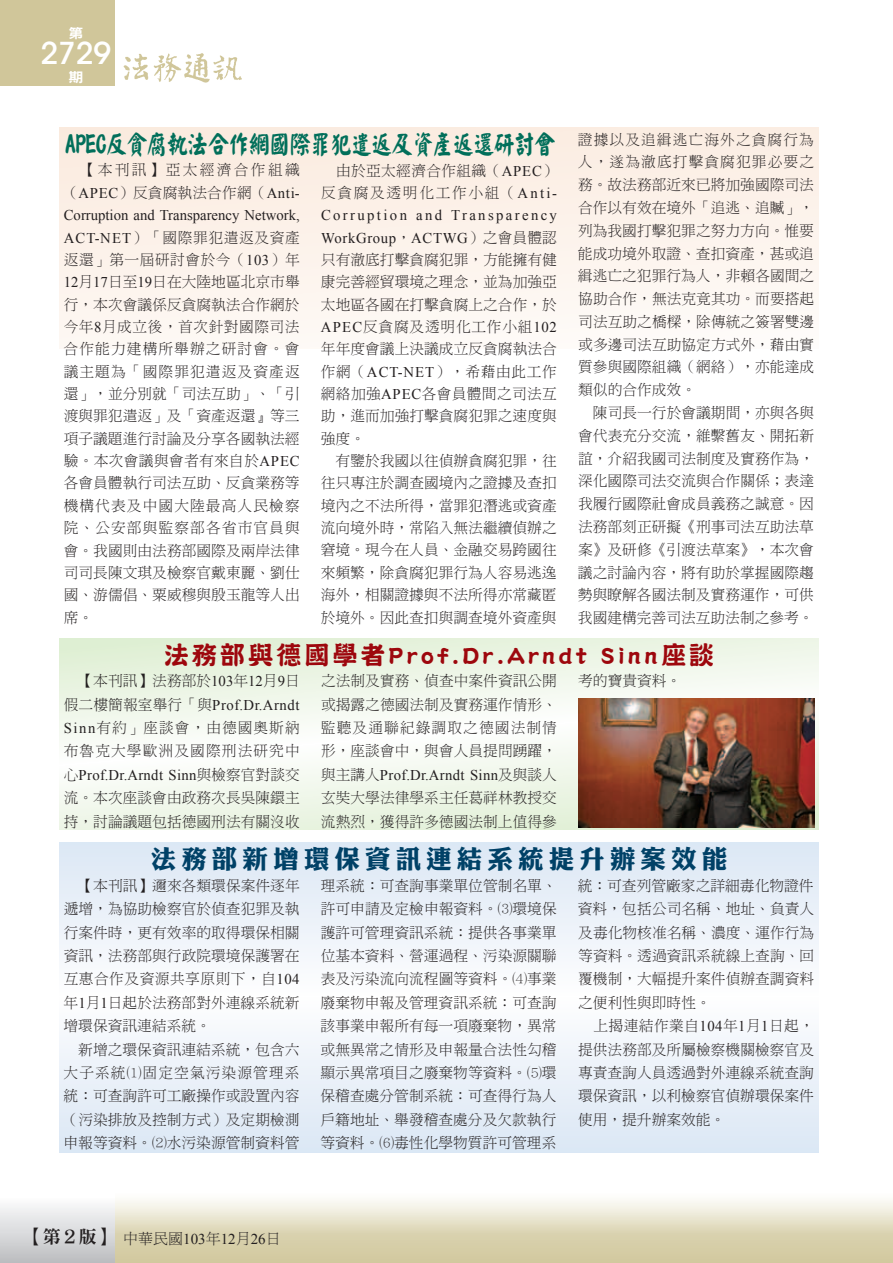
<style>
.page{position:relative;width:893px;height:1263px;background:#fff}
.page>*{position:absolute;margin:0;border:0;box-sizing:border-box;transform-origin:0 0}
.t1{font:500 30px "ITC Avant Garde Std";color:#fff}
.t2{font:25.5px "DF Bang Shu Std W8";letter-spacing:.1em;color:#9d070d}
.t3{font:25.5px "Yankai EG Ultra Big 5";color:#016f5a;scale:.8 1}
.t4{font:25.5px "DF Li King Hei Std W8";letter-spacing:.2em;color:#004167}
.t5{font:18px "DF Ming Std W9";color:#231f20}
.t6{font:15px "DF Ming Std W3";color:#231f20}
.t7{font:14.85px/23.4px "DF Ming Std W3";color:#231f20;text-align:justify}
.t8{font:14.85px "Times New Roman";letter-spacing:.025em;color:#231f20}
.t9{font:14.85px/22.2px "Times New Roman";letter-spacing:.16em;color:#231f20}
.t10{font:14.85px/22.4px "DF Ming Std W3";letter-spacing:.155em;color:#231f20;text-align:right}
.t11{font:14.85px "Times New Roman";color:#231f20}
.t12{font:14.85px/22.4px "DF Ming Std W3";letter-spacing:.11em;color:#231f20;text-align:right}
.t13{font:14.85px/23.4px "DF Ming Std W3";letter-spacing:.075em;color:#231f20}
.t14{font:14.85px "Times New Roman";letter-spacing:.045em;color:#231f20}
.t15{font:13.5px "DF Hei Std W9";color:#fff;scale:1.11 1}
.s1{font-family:"Times New Roman"}
.s2{font-family:"DF Ming Std W3"}
</style>
<div class="page">
<div style="left:0;top:1191px;width:893px;height:72px;background:linear-gradient(to bottom,#fefefc,#ccc191)"></div>
<div style="left:0;top:0;width:115px;height:85px;background:#d0c69a"></div>
<img style="left:123px;top:53px;width:26px;height:27px">
<img style="left:153px;top:53px;width:28px;height:29px">
<img style="left:213px;top:55px;width:29px;height:25px">
<img style="left:181px;top:53px;width:29px;height:30px">
<div style="left:0;top:1191px;width:115px;height:72px;background:linear-gradient(to bottom,#fff,#bdbec1)"></div>
<svg style="left:60px;top:638px;width:759px;height:192px"></svg>
<svg style="left:60px;top:842px;width:759px;height:310px"></svg>
<img style="left:578px;top:698px;width:236px;height:129px">
<div style="left:60px;top:128px;width:759px;height:221px;background:#fcf3eb"></div>
<p class="t15" style="left:68px;top:26px;width:15px">第</p>
<h1 class="t1" style="left:40px;top:35px;width:72px">2729</h1>
<p class="t15" style="left:68px;top:69px;width:15px">期</p>
<h2 class="t3" style="left:65px;top:131px;width:614px">APEC反貪腐執法合作網國際罪犯遣返及資產返還研討會</h2>
<p class="t10" style="left:64px;top:159px;width:238px">【本刊訊】亞太經濟合作組織（<span class="s1">APEC</span>）反貪腐執法合作網（<span class="s1">Anti-</span></p>
<p class="t11" style="left:64px;top:205px;width:237px">Corruption and Transparency Network,</p>
<p class="t7" style="left:64px;top:226px;width:238px;line-height:22.4px"><span class="s1">ACT-NET</span>）「國際罪犯遣返及資產返還」第一屆研討會於今（<span class="s1">103</span>）年<span class="s1">12</span>月<span class="s1">17</span>日至<span class="s1">19</span>日在大陸地區北京市舉行，本次會議係反貪腐執法合作網於今年<span class="s1">8</span>月成立後，首次針對國際司法合作能力建構所舉辦之研討會。會議主題為「國際罪犯遣返及資產返還」，並分別就「司法互助」、「引渡與罪犯遣返」及「資產返還』等三項子議題進行討論及分享各國執法經驗。本次會議與會者有來自於<span class="s1">APEC</span>各會員體執行司法互助、反貪業務等機構代表及中國大陸最高人民檢察院、公安部與監察部各省市官員與會。我國則由法務部國際及兩岸法律司司長陳文琪及檢察官戴東麗、劉仕國、游儒倡、粟威穆與殷玉龍等人出席。</p>
<p class="t12" style="left:321px;top:159px;width:237px">由於亞太經濟合作組織（<span class="s1">APEC</span>）反貪腐及透明化工作小組（<span class="s1">Anti-</span></p>
<p class="t9" style="left:321px;top:204px;width:237px">Corruption and Transparency<br>WorkGroup<span class="s2">，</span>ACTWG<span class="s2">）之會員體認</span></p>
<p class="t7" style="left:321px;top:248px;width:238px;line-height:22.4px">只有澈底打擊貪腐犯罪，方能擁有健康完善經貿環境之理念，並為加強亞太地區各國在打擊貪腐上之合作，於<span class="s1">APEC</span>反貪腐及透明化工作小組<span class="s1">102</span>年年度會議上決議成立反貪腐執法合作網（<span class="s1">ACT-NET</span>），希藉由此工作網絡加強<span class="s1">APEC</span>各會員體間之司法互助，進而加強打擊貪腐犯罪之速度與強度。</p>
<p class="t7" style="left:321px;top:449px;width:238px;line-height:22.4px;text-indent:15px">有鑒於我國以往偵辦貪腐犯罪，往往只專注於調查國境內之證據及查扣境內之不法所得，當罪犯潛逃或資產流向境外時，常陷入無法繼續偵辦之窘境。現今在人員、金融交易跨國往來頻繁，除貪腐犯罪行為人容易逃逸海外，相關證據與不法所得亦常藏匿於境外。因此查扣與調查境外資產與</p>
<p class="t7" style="left:578px;top:128px;width:238px;line-height:22.8px">證據以及追緝逃亡海外之貪腐行為人，遂為澈底打擊貪腐犯罪必要之務。故法務部近來已將加強國際司法合作以有效在境外「追逃、追贓」，列為我國打擊犯罪之努力方向。惟要能成功境外取證、查扣資產，甚或追緝逃亡之犯罪行為人，非賴各國間之協助合作，無法克竟其功。而要搭起司法互助之橋樑，除傳統之簽署雙邊或多邊司法互助協定方式外，藉由實質參與國際組織（網絡），亦能達成類似的合作成效。</p>
<p class="t7" style="left:578px;top:401px;width:238px;line-height:22.8px;text-indent:15px">陳司長一行於會議期間，亦與各與會代表充分交流，維繫舊友、開拓新誼，介紹我國司法制度及實務作為，深化國際司法交流與合作關係；表達我履行國際社會成員義務之誠意。因法務部刻正研擬《刑事司法互助法草案》及研修《引渡法草案》，本次會議之討論內容，將有助於掌握國際趨勢與瞭解各國法制及實務運作，可供我國建構完善司法互助法制之參考。</p>
<h2 class="t2" style="left:164px;top:641px;width:552px">法務部與德國學者Prof.Dr.Arndt Sinn座談</h2>
<p class="t7" style="left:79px;top:669px;width:223px">【本刊訊】法務部於<span class="s1">103</span>年<span class="s1">12</span>月<span class="s1">9</span>日</p>
<p class="t14" style="left:64px;top:695px;width:237px"><span class="s2">假二樓簡報室舉行「與</span>Prof.Dr.Arndt</p>
<p class="t13" style="left:64px;top:716px;width:238px"><span class="s1">Sinn</span>有約」座談會，由德國奧斯納布魯克大學歐洲及國際刑法研究中</p>
<p class="t8" style="left:64px;top:765px;width:237px"><span class="s2">心</span>Prof.Dr.Arndt Sinn<span class="s2">與檢察官對談交</span></p>
<p class="t7" style="left:64px;top:786px;width:237px">流。本次座談會由政務次長吳陳鐶主持，討論議題包括德國刑法有關沒收</p>
<p class="t7" style="left:578px;top:669px;width:105px">考的寶貴資料。</p>
<p class="t7" style="left:321px;top:669px;width:238px">之法制及實務、偵查中案件資訊公開或揭露之德國法制及實務運作情形、監聽及通聯紀錄調取之德國法制情形，座談會中，與會人員提問踴躍，</p>
<p class="t8" style="left:321px;top:765px;width:237px"><span class="s2">與主講人</span>Prof.Dr.Arndt Sinn<span class="s2">及與談人</span></p>
<p class="t7" style="left:321px;top:786px;width:237px">玄奘大學法律學系主任葛祥林教授交流熱烈，獲得許多德國法制上值得參</p>
<h2 class="t4" style="left:151px;top:845px;width:578px">法務部新增環保資訊連結系統提升辦案效能</h2>
<p class="t7" style="left:64px;top:874px;width:238px;text-indent:15px">【本刊訊】邇來各類環保案件逐年遞增，為協助檢察官於偵查犯罪及執行案件時，更有效率的取得環保相關資訊，法務部與行政院環境保護署在互惠合作及資源共享原則下，自<span class="s1">104</span>年<span class="s1">1</span>月<span class="s1">1</span>日起於法務部對外連線系統新增環保資訊連結系統。</p>
<p class="t7" style="left:64px;top:1037px;width:238px;text-indent:15px">新增之環保資訊連結系統，包含六大子系統⑴固定空氣污染源管理系統：可查詢許可工廠操作或設置內容（污染排放及控制方式）及定期檢測申報等資料。⑵水污染源管制資料管</p>
<p class="t7" style="left:320px;top:873px;width:238px">理系統：可查詢事業單位管制名單、許可申請及定檢申報資料。⑶環境保護許可管理資訊系統：提供各事業單位基本資料、營運過程、污染源關聯表及污染流向流程圖等資料。⑷事業廢棄物申報及管理資訊系統：可查詢該事業申報所有每一項廢棄物，異常或無異常之情形及申報量合法性勾稽顯示異常項目之廢棄物等資料。⑸環保稽查處分管制系統：可查得行為人戶籍地址、舉發稽查處分及欠款執行等資料。⑹毒性化學物質許可管理系</p>
<p class="t7" style="left:578px;top:873px;width:238px">統：可查列管廠家之詳細毒化物證件資料，包括公司名稱、地址、負責人及毒化物核准名稱、濃度、運作行為等資料。透過資訊系統線上查詢、回覆機制，大幅提升案件偵辦查調資料之便利性與即時性。</p>
<p class="t7" style="left:578px;top:1014px;width:238px;text-indent:15px">上揭連結作業自<span class="s1">104</span>年<span class="s1">1</span>月<span class="s1">1</span>日起，提供法務部及所屬檢察機關檢察官及專責查詢人員透過對外連線系統查詢環保資訊，以利檢察官偵辦環保案件使用，提升辦案效能。</p>
<p class="t5" style="left:25px;top:1227px;width:91px">【第２版】</p>
<p class="t6" style="left:123px;top:1230px;width:159px">中華民國<span class="s1">103</span>年<span class="s1">12</span>月<span class="s1">26</span>日</p>
</div>
